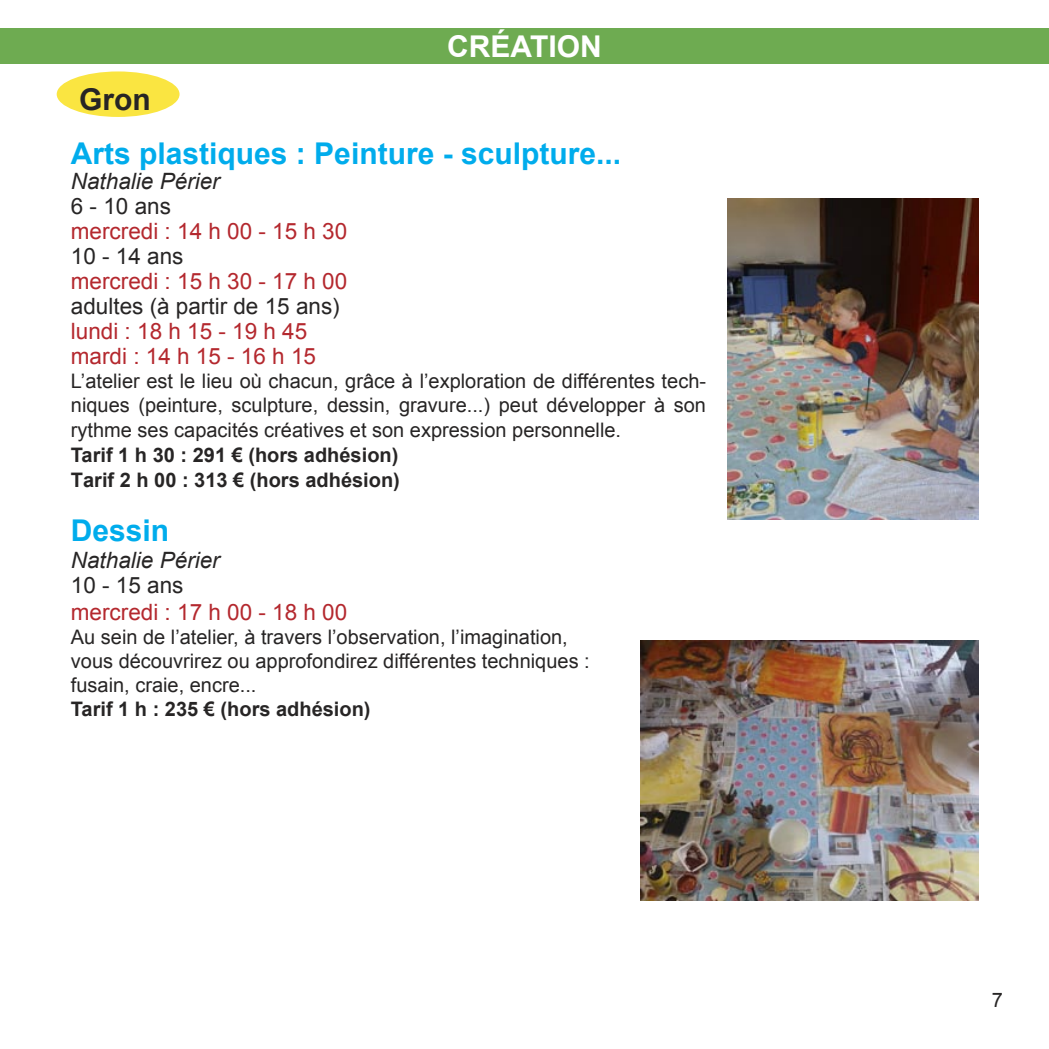
<style>
.page{position:relative;width:1049px;height:1049px;background:#fff}
.page>*{position:absolute;margin:0;border:0;box-sizing:border-box;transform-origin:0 0}
.t1{font:700 30px "Arial";color:#00acec}
.t2{font:700 30px "Arial";color:#fff}
.t3{font:700 30px "Arial";color:#272525}
.t4{font:22.5px/25px "Arial";color:#b4282e}
.t5{font:22.5px "Arial";color:#272525}
.t6{font:italic 22.5px "Arial";color:#272525}
.t7{font:20px/24.5px "Arial";color:#272525;text-align:justify}
.t8{font:700 20px/25px "Arial";color:#272525}
</style>
<div class="page">
<div style="left:0;top:28px;width:1049px;height:36px;background:#6eab51"></div>
<div style="left:57px;top:71px;width:123px;height:46px;background:#fae541;border-radius:50%"></div>
<img style="left:727px;top:198px;width:251px;height:321px">
<img style="left:640px;top:640px;width:338px;height:260px">
<h1 class="t2" style="left:447px;top:30px;width:156px">CRÉATION</h1>
<h1 class="t3" style="left:79px;top:82px;width:73px">Gron</h1>
<h1 class="t1" style="left:71px;top:136px;width:552px">Arts plastiques : Peinture - sculpture...</h1>
<p class="t6" style="left:71px;top:168px;width:150px">Nathalie Périer</p>
<p class="t5" style="left:71px;top:193px;width:102px">6 - 10 ans</p>
<p class="t4" style="left:71px;top:218px;width:278px">mercredi : 14 h 00 - 15 h 30</p>
<p class="t5" style="left:71px;top:243px;width:114px">10 - 14 ans</p>
<p class="t4" style="left:71px;top:268px;width:278px">mercredi : 15 h 30 - 17 h 00</p>
<p class="t5" style="left:71px;top:293px;width:270px">adultes (à partir de 15 ans)</p>
<p class="t4" style="left:71px;top:318px;width:247px">lundi : 18 h 15 - 19 h 45 mardi : 14 h 15 - 16 h 15</p>
<p class="t7" style="left:71px;top:369px;width:637px">L’atelier est le lieu où chacun, grâce à l’exploration de différentes tech&shy;niques (peinture, sculpture, dessin, gravure...) peut développer à son rythme ses capacités créatives et son expression personnelle.</p>
<p class="t8" style="left:71px;top:442px;width:330px">Tarif 1 h 30 : 291 € (hors adhésion)<br>Tarif 2 h 00 : 313 € (hors adhésion)</p>
<h1 class="t1" style="left:71px;top:513px;width:100px">Dessin</h1>
<p class="t6" style="left:71px;top:548px;width:150px">Nathalie Périer</p>
<p class="t5" style="left:71px;top:573px;width:114px">10 - 15 ans</p>
<p class="t4" style="left:71px;top:600px;width:278px">mercredi : 17 h 00 - 18 h 00</p>
<p class="t7" style="left:71px;top:625px;width:520px;text-align:left">Au sein de l’atelier, à travers l’observation, l’imagination, vous découvrirez ou approfondirez différentes techniques : fusain, craie, encre...</p>
<p class="t8" style="left:71px;top:697px;width:301px">Tarif 1 h : 235 € (hors adhésion)</p>
<p class="t7" style="left:992px;top:987px;width:13px">7</p>
</div>
